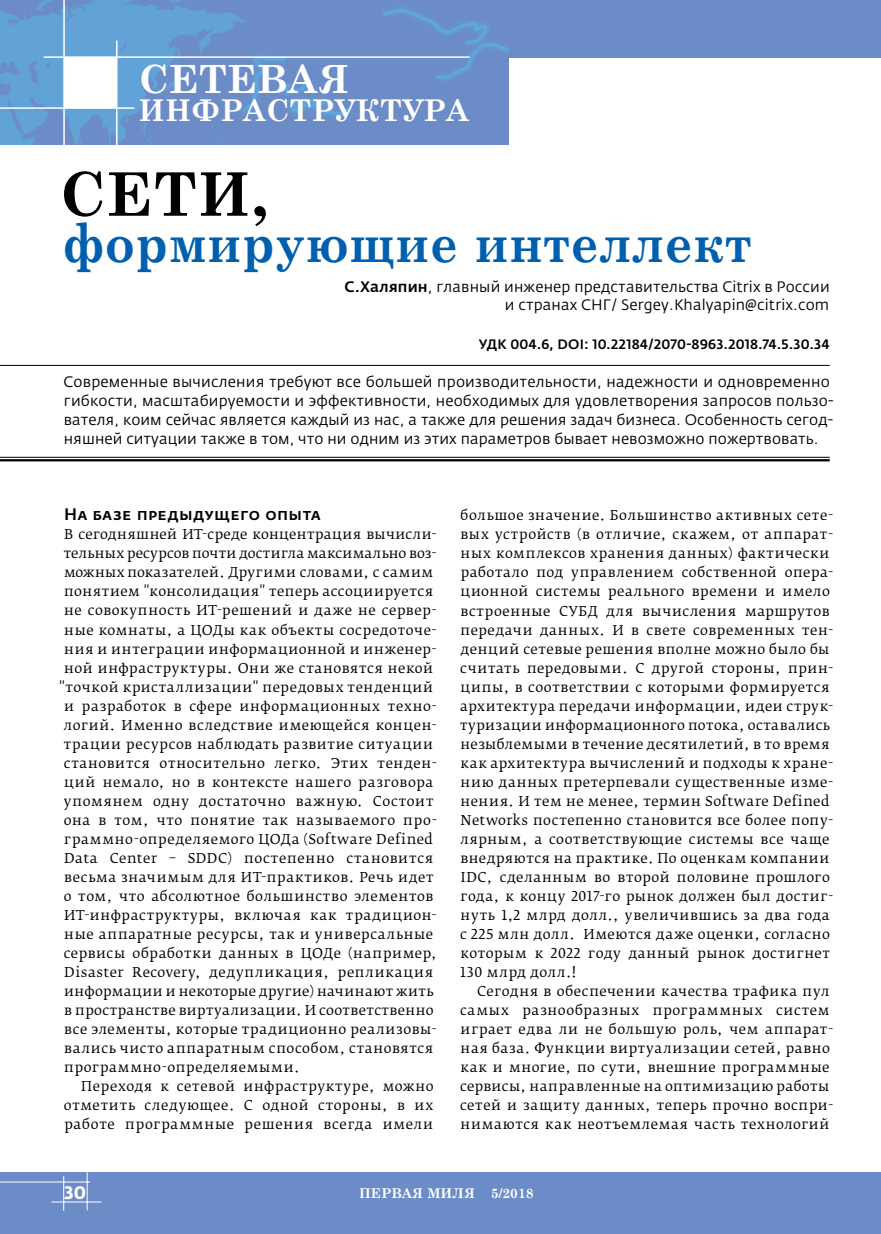
<style>
.page{position:relative;width:881px;height:1234px;background:#fff}
.page>*{position:absolute;margin:0;border:0;box-sizing:border-box;transform-origin:0 0}
.t1{font:700 60px "Century Schoolbook";color:#000}
.t2{font:700 54px "Century Schoolbook";letter-spacing:.015em;color:#005fae;scale:.9 1}
.t3{font:700 39px "Century Schoolbook";letter-spacing:.005em;color:#fff}
.t4{font:700 30px "Century Schoolbook";letter-spacing:.005em;color:#fff}
.t5{font:700 18px "Fedra Sans Pro";color:#fff}
.t6{font:500 16.5px "Fedra Sans Pro";letter-spacing:.025em;color:#000}
.t7{font:15px/19px "Fedra Sans Pro";letter-spacing:.01em;color:#000;text-align:right}
.t8{font:13.5px/19px "Fedra Serif B Pro";letter-spacing:.04em;color:#000}
.t9{font:500 13.5px "Fedra Sans Alt Pro";letter-spacing:.015em;color:#000}
.t10{font:13.5px "Fedra Serif B Pro";letter-spacing:.01em;color:#000}
.t11{font:13.5px "Fedra Serif B Pro";letter-spacing:.02em;color:#000}
.t12{font:700 13.5px "Century Schoolbook";color:#fff}
.s1{font-weight:500}
</style>
<div class="page">
<div style="left:0;top:0;width:880px;height:57px;background:#6c8cc7"></div>
<div style="left:0;top:1172px;width:880px;height:61px;background:#6c8cc7"></div>
<hr style="left:51px;top:1201px;width:50px;height:1px;background:#fff">
<hr style="left:87px;top:1171px;width:1px;height:39px;background:#fff">
<hr style="left:63px;top:1175px;width:1px;height:35px;background:#fff">
<hr style="left:0;top:1181px;width:90px;height:1px;background:#fff">
<svg style="left:0;top:0;width:508px;height:144px"></svg>
<hr style="left:63px;top:0;width:2px;height:159px;background:#fff">
<hr style="left:116px;top:40px;width:1px;height:119px;background:#fff">
<hr style="left:0;top:107px;width:134px;height:2px;background:#fff">
<hr style="left:44px;top:56px;width:425px;height:2px;background:#fff">
<div style="left:64px;top:57px;width:53px;height:51px;background:#fff"></div>
<hr style="left:0;top:365px;width:829px;height:1px;background:#000">
<hr style="left:0;top:457px;width:829px;height:1px;background:#000">
<hr style="left:0;top:459px;width:829px;height:2px;background:#000">
<h3 class="t3" style="left:138px;top:48px;width:212px">Сетевая</h3>
<h3 class="t4" style="left:138px;top:87px;width:332px">инфраструктура</h3>
<h1 class="t1" style="left:59px;top:147px;width:210px">СЕТИ,</h1>
<h2 class="t2" style="left:63px;top:201px;width:766px">формирующие интеллект</h2>
<p class="t7" style="left:344px;top:277px;width:486px;line-height:18px"><span class="s1">С.Халяпин</span>, главный инженер представительства Citrix в России и странах СНГ/ Sergey.Khalyapin@citrix.com</p>
<p class="t9" style="left:478px;top:336px;width:352px">УДК 004.6, DOI: 10.22184/2070-8963.2018.74.5.30.34</p>
<p class="t7" style="left:63px;top:372px;width:771px;text-align:left">Современные вычисления требуют все большей производительности, надежности и одновременно гибкости, масштабируемости и эффективности, необходимых для удовлетворения запросов пользо&shy;вателя, коим сейчас является каждый из нас, а также для решения задач бизнеса. Особенность сегод&shy;няшней ситуации также в том, что ни одним из этих параметров бывает невозможно пожертвовать.</p>
<p class="t6" style="left:64px;top:504px;width:258px">На базе предыдущего опыта</p>
<p class="t11" style="left:64px;top:526px;width:374px">В сегодняшней ИТ-среде концентрация вычисли-</p>
<p class="t10" style="left:64px;top:545px;width:374px">тельных ресурсов почти достигла максимально воз-</p>
<p class="t8" style="left:64px;top:563px;width:370px">можных показателей. Другими словами, с самим</p>
<p class="t8" style="left:64px;top:582px;width:370px">понятием "консолидация" теперь ассоциируется</p>
<p class="t8" style="left:64px;top:601px;width:374px">не совокупность ИТ-решений и даже не сервер-</p>
<p class="t8" style="left:64px;top:620px;width:374px">ные комнаты, а ЦОДы как объекты сосредоточе-</p>
<p class="t8" style="left:64px;top:639px;width:374px">ния и интеграции информационной и инженер-</p>
<p class="t8" style="left:64px;top:658px;width:370px">ной инфраструктуры. Они же становятся некой</p>
<p class="t8" style="left:59px;top:677px;width:375px">"точкой кристаллизации" передовых тенденций</p>
<p class="t8" style="left:64px;top:696px;width:374px">и разработок в сфере информационных техно-</p>
<p class="t8" style="left:64px;top:715px;width:374px">логий. Именно вследствие имеющейся концен-</p>
<p class="t8" style="left:64px;top:734px;width:371px">трации ресурсов наблюдать развитие ситуации</p>
<p class="t8" style="left:64px;top:753px;width:374px">становится относительно легко. Этих тенден-</p>
<p class="t8" style="left:64px;top:772px;width:370px">ций немало, но в контексте нашего разговора</p>
<p class="t8" style="left:64px;top:791px;width:371px">упомянем одну достаточно важную. Состоит</p>
<p class="t8" style="left:64px;top:810px;width:374px">она в том, что понятие так называемого про-</p>
<p class="t8" style="left:64px;top:829px;width:370px">граммно-определяемого ЦОДа (Software Defined</p>
<p class="t8" style="left:64px;top:848px;width:370px">Data Center – SDDC) постепенно становится</p>
<p class="t8" style="left:64px;top:867px;width:371px">весьма значимым для ИТ-практиков. Речь идет</p>
<p class="t8" style="left:64px;top:886px;width:371px">о том, что абсолютное большинство элементов</p>
<p class="t8" style="left:64px;top:905px;width:374px">ИТ-инфраструктуры, включая как традицион-</p>
<p class="t8" style="left:64px;top:924px;width:370px">ные аппаратные ресурсы, так и универсальные</p>
<p class="t8" style="left:64px;top:943px;width:374px">сервисы обработки данных в ЦОДе (например,</p>
<p class="t8" style="left:64px;top:962px;width:370px">Disaster Recovery, дедупликация, репликация</p>
<p class="t8" style="left:64px;top:981px;width:371px">информации и некоторые другие) начинают жить</p>
<p class="t8" style="left:64px;top:1000px;width:370px">в пространстве виртуализации. И соответственно</p>
<p class="t8" style="left:64px;top:1019px;width:374px">все элементы, которые традиционно реализовы-</p>
<p class="t8" style="left:64px;top:1038px;width:370px">вались чисто аппаратным способом, становятся</p>
<p class="t8" style="left:64px;top:1057px;width:237px">программно-определяемыми.</p>
<p class="t8" style="left:81px;top:1076px;width:353px">Переходя к сетевой инфраструктуре, можно</p>
<p class="t8" style="left:64px;top:1095px;width:371px">отметить следующее. С одной стороны, в их</p>
<p class="t8" style="left:64px;top:1114px;width:370px">работе программные решения всегда имели</p>
<p class="t8" style="left:460px;top:506px;width:374px">большое значение. Большинство активных сете&shy;вых устройств (в отличие, скажем, от аппарат&shy;ных комплексов хранения данных) фактически работало под управлением собственной опера&shy;ционной системы реального времени и имело встроенные СУБД для вычисления маршрутов передачи данных. И в свете современных тен&shy;денций сетевые решения вполне можно было бы считать передовыми. С другой стороны, прин&shy;ципы, в соответствии с которыми формируется архитектура передачи информации, идеи струк&shy;туризации информационного потока, оставались незыблемыми в течение десятилетий, в то время как архитектура вычислений и подходы к хране&shy;нию данных претерпевали существенные изме&shy;нения. И тем не менее, термин Software Defined Networks постепенно становится все более попу&shy;лярным, а соответствующие системы все чаще внедряются на практике. По оценкам компании IDC, сделанным во второй половине прошлого года, к концу 2017-го рынок должен был достиг&shy;нуть 1,2 млрд долл., увеличившись за два года с 225 млн долл. Имеются даже оценки, согласно которым к 2022 году данный рынок достигнет 130 млрд долл.!</p>
<p class="t8" style="left:460px;top:981px;width:374px;text-indent:17px">Сегодня в обеспечении качества трафика пул самых разнообразных программных систем играет едва ли не большую роль, чем аппарат&shy;ная база. Функции виртуализации сетей, равно как и многие, по сути, внешние программные сервисы, направленные на оптимизацию работы сетей и защиту данных, теперь прочно воспри&shy;нимаются как неотъемлемая часть технологий</p>
<h3 class="t5" style="left:64px;top:1180px;width:23px">30</h3>
<p class="t12" style="left:359px;top:1181px;width:176px">ПЕРВАЯ МИЛЯ 5/2018</p>
</div>
